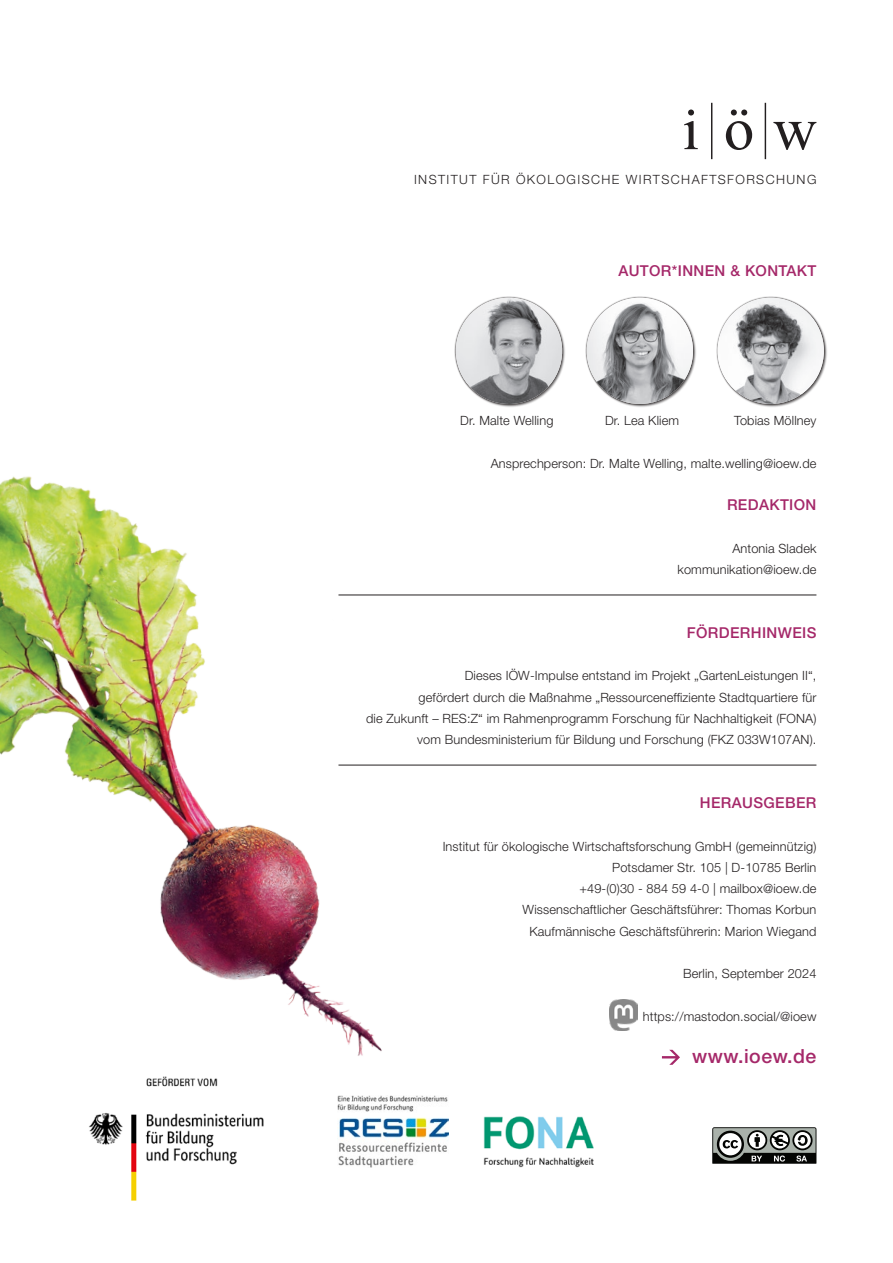
<style>
.page{position:relative;width:893px;height:1263px;background:#fff}
.page>*{position:absolute;margin:0;border:0;box-sizing:border-box;transform-origin:0 0}
.URL{font:500 19.5px "Helvetica Neue LT Std";letter-spacing:.025em;color:#a52869}
.t1{font:500 15px "Helvetica Neue LT Std";letter-spacing:.025em;color:#a52869}
.t2{font:300 12.75px/21.3px "Helvetica Neue LT Std";letter-spacing:.01em;color:#231f20;text-align:right}
.t3{font:300 12.75px "Helvetica Neue LT Std";letter-spacing:.11em;color:#231f20}
</style>
<div class="page">
<hr style="left:338px;top:595px;width:478px;height:1px;background:#231f20">
<hr style="left:338px;top:765px;width:478px;height:1px;background:#231f20">
<img style="left:609px;top:1000px;width:28px;height:30px">
<svg style="left:662px;top:1050px;width:18px;height:15px"></svg>
<svg style="left:712px;top:1127px;width:105px;height:37px"></svg>
<hr style="left:711px;top:103px;width:1px;height:56px;background:#231f20">
<hr style="left:765px;top:103px;width:1px;height:56px;background:#231f20">
<svg style="left:773px;top:122px;width:43px;height:28px"></svg>
<svg style="left:726px;top:121px;width:26px;height:29px"></svg>
<svg style="left:731px;top:110px;width:16px;height:5px"></svg>
<svg style="left:684px;top:121px;width:14px;height:28px"></svg>
<svg style="left:688px;top:110px;width:6px;height:5px"></svg>
<div style="left:717px;top:297px;width:110px;height:110px;background:#231f20;opacity:.6"></div>
<div style="left:716px;top:296px;width:109px;height:109px;background:#231f20;opacity:.75"></div>
<img style="left:718px;top:298px;width:106px;height:106px;border-radius:53px">
<div style="left:586px;top:297px;width:110px;height:110px;background:#231f20;opacity:.6"></div>
<div style="left:585px;top:296px;width:109px;height:109px;background:#231f20;opacity:.75"></div>
<img style="left:587px;top:298px;width:106px;height:106px;border-radius:53px">
<div style="left:455px;top:297px;width:110px;height:110px;background:#231f20;opacity:.6"></div>
<div style="left:454px;top:296px;width:109px;height:109px;background:#231f20;opacity:.75"></div>
<img style="left:456px;top:298px;width:106px;height:106px;border-radius:53px">
<img style="left:483px;top:1116px;width:111px;height:52px">
<img style="left:89px;top:1113px;width:175px;height:88px">
<img style="left:337px;top:1096px;width:112px;height:71px">
<img style="left:0;top:476px;width:427px;height:627px">
<p class="t3" style="left:414px;top:172px;width:404px">INSTITUT FÜR ÖKOLOGISCHE WIRTSCHAFTSFORSCHUNG</p>
<p class="t1" style="left:618px;top:262px;width:200px">AUTOR*INNEN &amp; KONTAKT</p>
<p class="t2" style="left:460px;top:410px;width:95px">Dr. Malte Welling</p>
<p class="t2" style="left:605px;top:410px;width:76px">Dr. Lea Kliem</p>
<p class="t2" style="left:734px;top:410px;width:84px">Tobias Möllney</p>
<p class="t2" style="left:491px;top:452px;width:327px">Ansprechperson: Dr. Malte Welling, malte.welling@ioew.de</p>
<p class="t1" style="left:727px;top:496px;width:91px">REDAKTION</p>
<p class="t2" style="left:732px;top:537px;width:86px">Antonia Sladek</p>
<p class="t2" style="left:678px;top:559px;width:140px">kommunikation@ioew.de</p>
<p class="t1" style="left:687px;top:624px;width:131px">FÖRDERHINWEIS</p>
<p class="t2" style="left:366px;top:665px;width:452px">Dieses IÖW-Impulse entstand im Projekt „GartenLeistungen II“,<br>gefördert durch die Maßnahme „Ressourceneffiziente Stadtquartiere für<br>die Zukunft – RES:Z“ im Rahmenprogramm Forschung für Nachhaltigkeit (FONA) vom Bundesministerium für Bildung und Forschung (FKZ 033W107AN).</p>
<p class="t1" style="left:700px;top:794px;width:118px">HERAUSGEBER</p>
<p class="t2" style="left:443px;top:835px;width:375px">Institut für ökologische Wirtschaftsforschung GmbH (gemeinnützig)</p>
<p class="t2" style="left:612px;top:856px;width:206px">Potsdamer Str. 105 | D-10785 Berlin</p>
<p class="t2" style="left:579px;top:877px;width:239px">+49-(0)30 - 884 59 4-0 | mailbox@ioew.de</p>
<p class="t2" style="left:522px;top:899px;width:296px">Wissenschaftlicher Geschäftsführer: Thomas Korbun</p>
<p class="t2" style="left:529px;top:920px;width:288px">Kaufmännische Geschäftsführerin: Marion Wiegand</p>
<p class="t2" style="left:683px;top:963px;width:135px">Berlin, September 2024</p>
<p class="t2" style="left:643px;top:1005px;width:175px">https://mastodon.social/@ioew</p>
<p class="URL" style="left:692px;top:1044px;width:126px">www.ioew.de</p>
</div>
